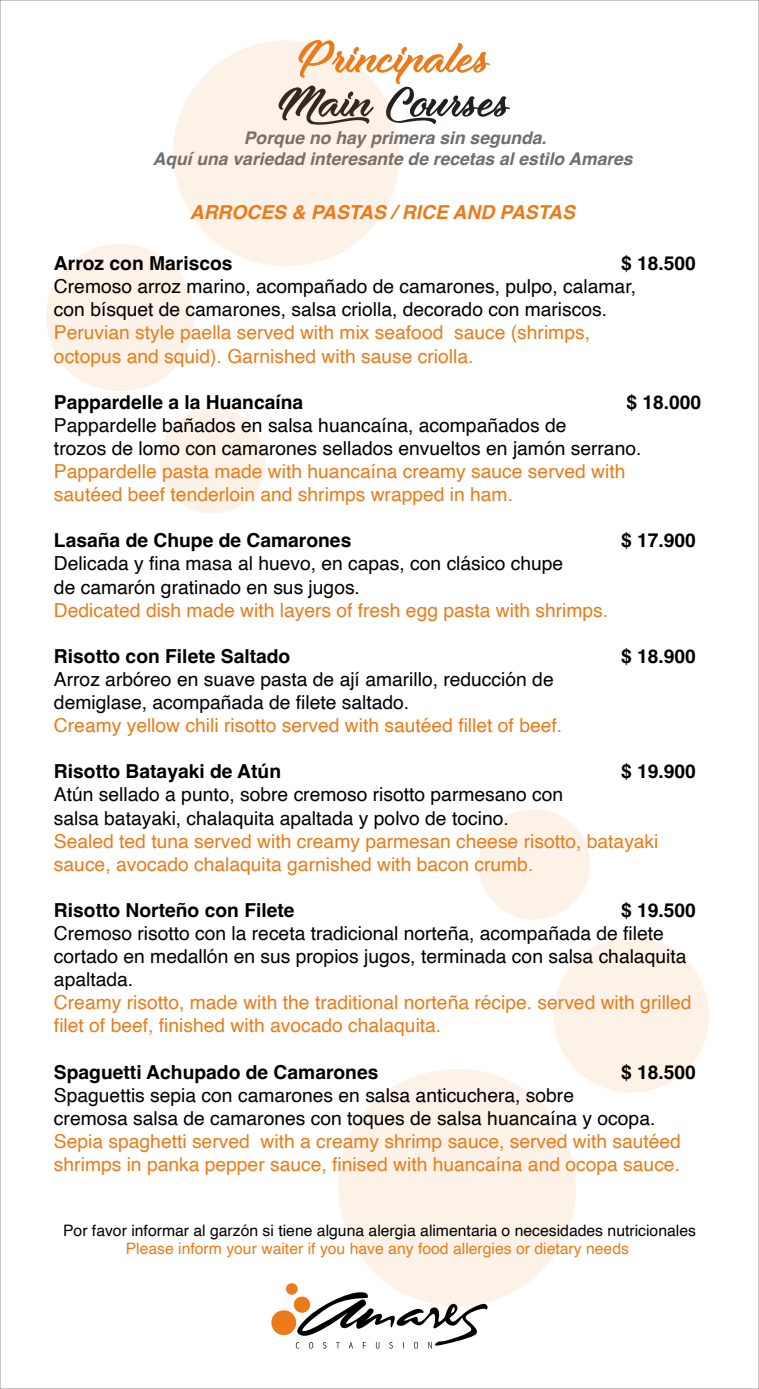
<style>
.page{position:relative;width:759px;height:1389px;background:#fff}
.page>*{position:absolute;margin:0;border:0;box-sizing:border-box;transform-origin:0 0}
.t1{font:64.23px "Moonlights on the Beach";color:#eb7b1a}
.t2{font:62.65px "Moonlights on the Beach";color:#231f20}
.t3{font:19.25px/23.1px "Helvetica";color:#000}
.t4{font:19.25px/23.1px "Helvetica";color:#eb7b1a}
.t5{font:700 19.25px "Helvetica";color:#000}
.t6{font:italic 700 19.25px "Helvetica";color:#eb7b1a}
.t7{font:italic 700 17.5px/21px "Helvetica";color:#6d6e71;text-align:center}
.t8{font:15.75px "Helvetica";color:#000}
.t9{font:15.75px "Helvetica";color:#eb7b1a}
</style>
<div class="page">
<svg style="left:271px;top:1283px;width:217px;height:66px"></svg>
<svg style="left:479px;top:809px;width:111px;height:111px"></svg>
<svg style="left:554px;top:938px;width:155px;height:155px"></svg>
<svg style="left:338px;top:1065px;width:242px;height:241px;fill:#fdf2e8"></svg>
<svg style="left:159px;top:408px;width:107px;height:106px"></svg>
<svg style="left:46px;top:244px;width:148px;height:147px"></svg>
<svg style="left:169px;top:40px;width:230px;height:230px;fill:#fdf2e8"></svg>
<h1 class="t1" style="left:299px;top:29px;width:195px">Principales</h1>
<h2 class="t2" style="left:279px;top:74px;width:235px">Main Courses</h2>
<p class="t7" style="left:153px;top:129px;width:481px">Porque no hay primera sin segunda.<br>Aquí una variedad interesante de recetas al estilo Amares</p>
<p class="t6" style="left:190px;top:201px;width:387px">ARROCES &amp; PASTAS / RICE AND PASTAS</p>
<p class="t5" style="left:54px;top:252px;width:180px">Arroz con Mariscos</p>
<p class="t5" style="left:621px;top:252px;width:76px">$ 18.500</p>
<p class="t3" style="left:54px;top:276px;width:584px">Cremoso arroz marino, acompañado de camarones, pulpo, calamar, con bísquet de camarones, salsa criolla, decorado con mariscos.</p>
<p class="t4" style="left:54px;top:322px;width:538px">Peruvian style paella served with mix seafood sauce (shrimps, octopus and squid). Garnished with sause criolla.</p>
<p class="t5" style="left:54px;top:390px;width:251px">Pappardelle a la Huancaína</p>
<p class="t5" style="left:626px;top:390px;width:76px">$ 18.000</p>
<p class="t3" style="left:54px;top:414px;width:589px">Pappardelle bañados en salsa huancaína, acompañados de<br>trozos de lomo con camarones sellados envueltos en jamón serrano.</p>
<p class="t4" style="left:54px;top:460px;width:573px">Pappardelle pasta made with huancaína creamy sauce served with sautéed beef tenderloin and shrimps wrapped in ham.</p>
<p class="t5" style="left:54px;top:529px;width:299px">Lasaña de Chupe de Camarones</p>
<p class="t5" style="left:621px;top:529px;width:76px">$ 17.900</p>
<p class="t3" style="left:54px;top:553px;width:511px">Delicada y fina masa al huevo, en capas, con clásico chupe de camarón gratinado en sus jugos.</p>
<p class="t4" style="left:54px;top:599px;width:556px">Dedicated dish made with layers of fresh egg pasta with shrimps.</p>
<p class="t5" style="left:54px;top:644px;width:238px">Risotto con Filete Saltado</p>
<p class="t5" style="left:621px;top:644px;width:76px">$ 18.900</p>
<p class="t3" style="left:54px;top:668px;width:501px">Arroz arbóreo en suave pasta de ají amarillo, reducción de demiglase, acompañada de filete saltado.</p>
<p class="t4" style="left:54px;top:714px;width:510px">Creamy yellow chili risotto served with sautéed fillet of beef.</p>
<p class="t5" style="left:54px;top:760px;width:229px">Risotto Batayaki de Atún</p>
<p class="t5" style="left:621px;top:760px;width:76px">$ 19.900</p>
<p class="t3" style="left:54px;top:784px;width:511px">Atún sellado a punto, sobre cremoso risotto parmesano con salsa batayaki, chalaquita apaltada y polvo de tocino.</p>
<p class="t4" style="left:54px;top:830px;width:606px">Sealed ted tuna served with creamy parmesan cheese risotto, batayaki sauce, avocado chalaquita garnished with bacon crumb.</p>
<p class="t5" style="left:54px;top:898px;width:242px">Risotto Norteño con Filete</p>
<p class="t5" style="left:621px;top:898px;width:76px">$ 19.500</p>
<p class="t3" style="left:54px;top:922px;width:634px">Cremoso risotto con la receta tradicional norteña, acompañada de filete cortado en medallón en sus propios jugos, terminada con salsa chalaquita apaltada.</p>
<p class="t4" style="left:54px;top:992px;width:639px">Creamy risotto, made with the traditional norteña récipe. served with grilled filet of beef, finished with avocado chalaquita.</p>
<p class="t5" style="left:54px;top:1060px;width:326px">Spaguetti Achupado de Camarones</p>
<p class="t5" style="left:621px;top:1060px;width:76px">$ 18.500</p>
<p class="t3" style="left:54px;top:1084px;width:603px">Spaguettis sepia con camarones en salsa anticuchera, sobre<br>cremosa salsa de camarones con toques de salsa huancaína y ocopa.</p>
<p class="t4" style="left:54px;top:1130px;width:628px">Sepia spaghetti served with a creamy shrimp sauce, served with sautéed shrimps in panka pepper sauce, finised with huancaína and ocopa sauce.</p>
<p class="t8" style="left:63px;top:1218px;width:634px">Por favor informar al garzón si tiene alguna alergia alimentaria o necesidades nutricionales</p>
<p class="t9" style="left:126px;top:1237px;width:505px">Please inform your waiter if you have any food allergies or dietary needs</p>
</div>
